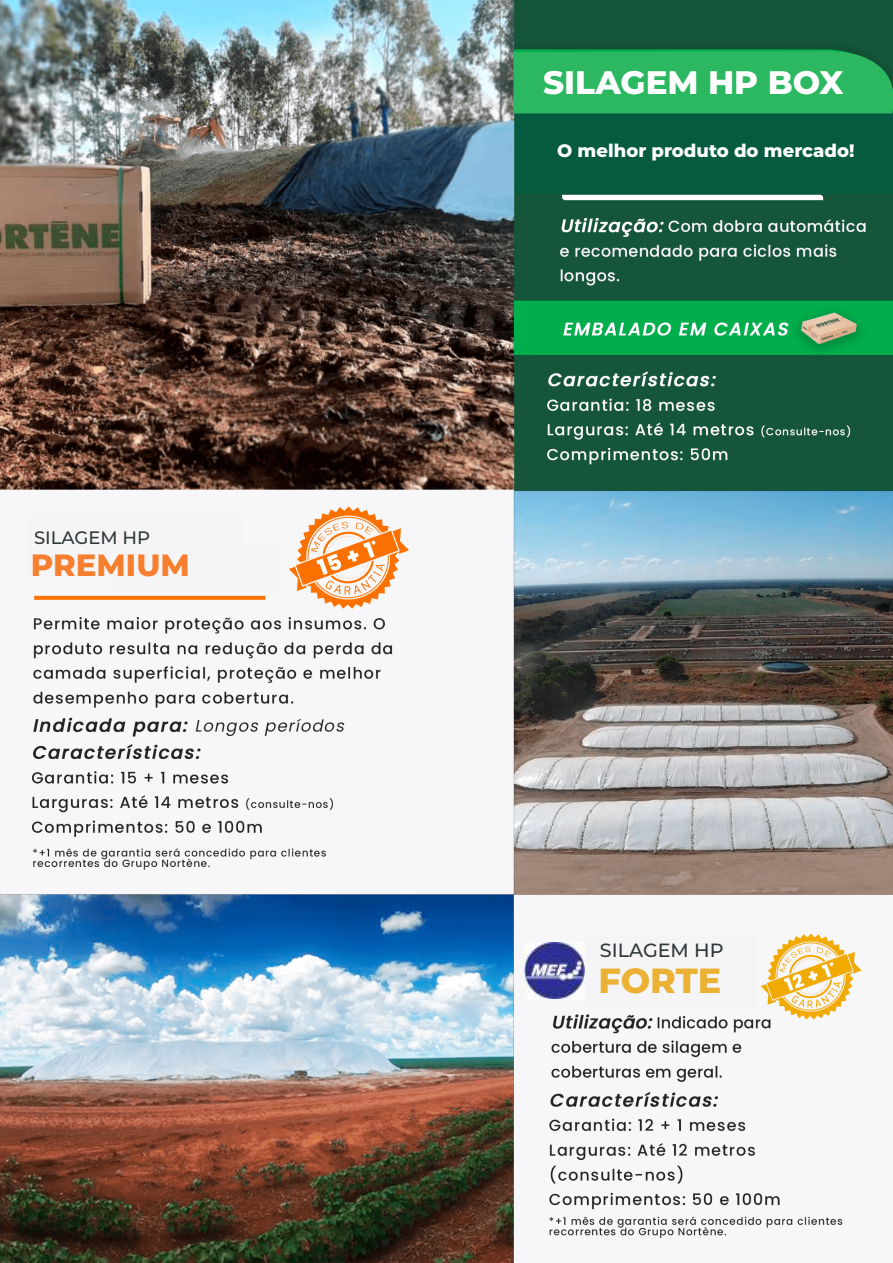
<style>
.page{position:relative;width:893px;height:1263px;background:#fff}
.page>*{position:absolute;margin:0;border:0;box-sizing:border-box;transform-origin:0 0}
.t1{font:800 34.95px "Montserrat";letter-spacing:-.005em;color:#ebb134}
.t2{font:800 32.55px "Montserrat";color:#fff}
.t3{font:800 30.75px "Montserrat";color:#f57f2f}
.t4{font:500 19.2px "Montserrat";color:#303839}
.t5{font:800 18px "Montserrat";color:#fff}
.t6{font:500 18px "Montserrat";color:#303839}
</style>
<div class="page">
<img style="left:0;top:0;width:892px;height:1263px">
<div style="left:111px;top:544px;width:168px;height:45px;background:#f5f4f6"></div>
<div style="left:515px;top:111px;width:377px;height:83px;background:#055a40"></div>
<svg style="left:513px;top:47px;width:379px;height:66px;background:#28b15d"></svg>
<div style="left:27px;top:515px;width:216px;height:62px;background:#f5f4f6"></div>
<div style="left:585px;top:936px;width:171px;height:71px;background:#f5f4f6"></div>
<img style="left:524px;top:943px;width:60px;height:55px">
<p class="t6" style="left:34px;top:525px;width:118px">SILAGEM HP</p>
<h3 class="t3" style="left:31px;top:543px;width:160px">PREMIUM</h3>
<h2 class="t2" style="left:543px;top:59px;width:302px">SILAGEM HP BOX</h2>
<p class="t5" style="left:557px;top:137px;width:299px">O melhor produto do mercado!</p>
<p class="t4" style="left:600px;top:937px;width:125px">SILAGEM HP</p>
<h1 class="t1" style="left:598px;top:955px;width:124px">FORTE</h1>
</div>
